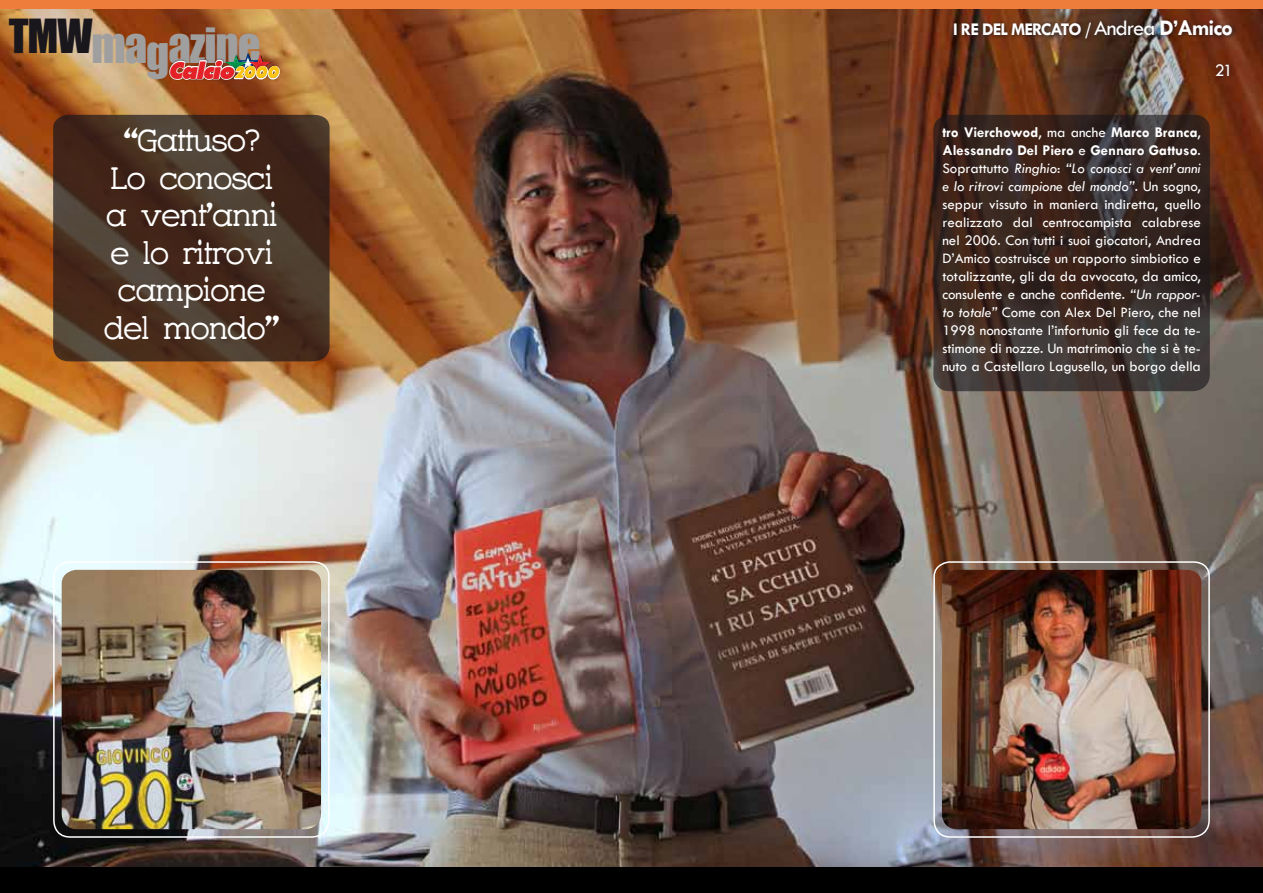
<style>
.page{position:relative;width:1263px;height:893px;background:#fff}
.page>*{position:absolute;margin:0;border:0;box-sizing:border-box;transform-origin:0 0}
.t1{font:44.7px "Impact";letter-spacing:-.025em;color:#a09f9f}
.t2{font:600 37.5px/37.5px "Charrington";color:#fff;text-align:center}
.t3{font:italic 900 23.25px "Futura BT";color:#e42127}
.t4{font:700 18px "Tw Cen";color:#fff}
.t5{font:18px "Tw Cen";color:#fff}
.t6{font:15px/18px "Tw Cen";color:#fff;text-align:justify}
.s1{font-size:48.3px}
.s2{font-size:16.35px;color:#fdc511}
.s3{font-weight:400;font-size:22.5px}
.s4{font-size:22.5px}
.s5{font-weight:700}
.s6{font-style:italic}
</style>
<div class="page">
<img style="left:0;top:9px;width:1263px;height:858px">
<div style="left:1213px;top:61px;width:22px;height:20px;background:#1a171c;opacity:.75"></div>
<div style="left:951px;top:17px;width:287px;height:27px;background:#1a171c;opacity:.75"></div>
<svg style="left:52px;top:114px;width:278px;height:248px;background:#483123"></svg>
<svg style="left:932px;top:114px;width:278px;height:277px;background:#392a25"></svg>
<img style="left:51px;top:561px;width:279px;height:277px">
<img style="left:61px;top:570px;width:260px;height:259px">
<svg style="left:932px;top:561px;width:278px;height:277px;background:#90837f"></svg>
<img style="left:941px;top:570px;width:260px;height:259px">
<div style="left:0;top:867px;width:1263px;height:26px;background:#000"></div>
<div style="left:0;top:0;width:1263px;height:9px;background:#ee7c3a"></div>
<div style="left:232px;top:64px;width:50px;height:17px;background:#b8773a"></div>
<img style="left:168px;top:54px;width:113px;height:27px">
<h1 class="t1" style="left:9px;top:10px;width:253px"><sup>TMW</sup>ma<span class="s1">g</span>azine</h1>
<h3 class="t3" style="left:168px;top:56px;width:115px">Calcio<span class="s2">2OOO</span></h3>
<p class="t4" style="left:953px;top:18px;width:281px">i Re del mercato / <span class="s3">Andrea</span> <span class="s4">D’Amico</span></p>
<p class="t5" style="left:1215px;top:59px;width:20px">21</p>
<h2 class="t2" style="left:104px;top:122px;width:176px">“Gattuso?<br>Lo conosci a vent’anni e lo ritrovi campione del mondo”</h2>
<p class="t6" style="left:942px;top:123px;width:260px"><span class="s5">tro Vierchowod</span>, ma anche <span class="s5">Marco Branca</span>, <span class="s5">Alessandro Del Piero</span> e <span class="s5">Gennaro Gattuso</span>.<br>Soprattutto <span class="s6">Ringhio</span>: <span class="s6">“Lo conosci a vent’anni e lo ritrovi campione del mondo”</span>. Un sogno, seppur vissuto in maniera indiretta, quello realizzato dal centrocampista calabrese nel 2006. Con tutti i suoi giocatori, Andrea D’Amico costruisce un rapporto simbiotico e totalizzante, gli da da avvocato, da amico, consulente e anche confidente. <span class="s6">“Un rappor&shy;to totale”</span> Come con Alex Del Piero, che nel 1998 nonostante l’infortunio gli fece da te&shy;stimone di nozze. Un matrimonio che si è te&shy;nuto a Castellaro Lagusello, un borgo della</p>
</div>
